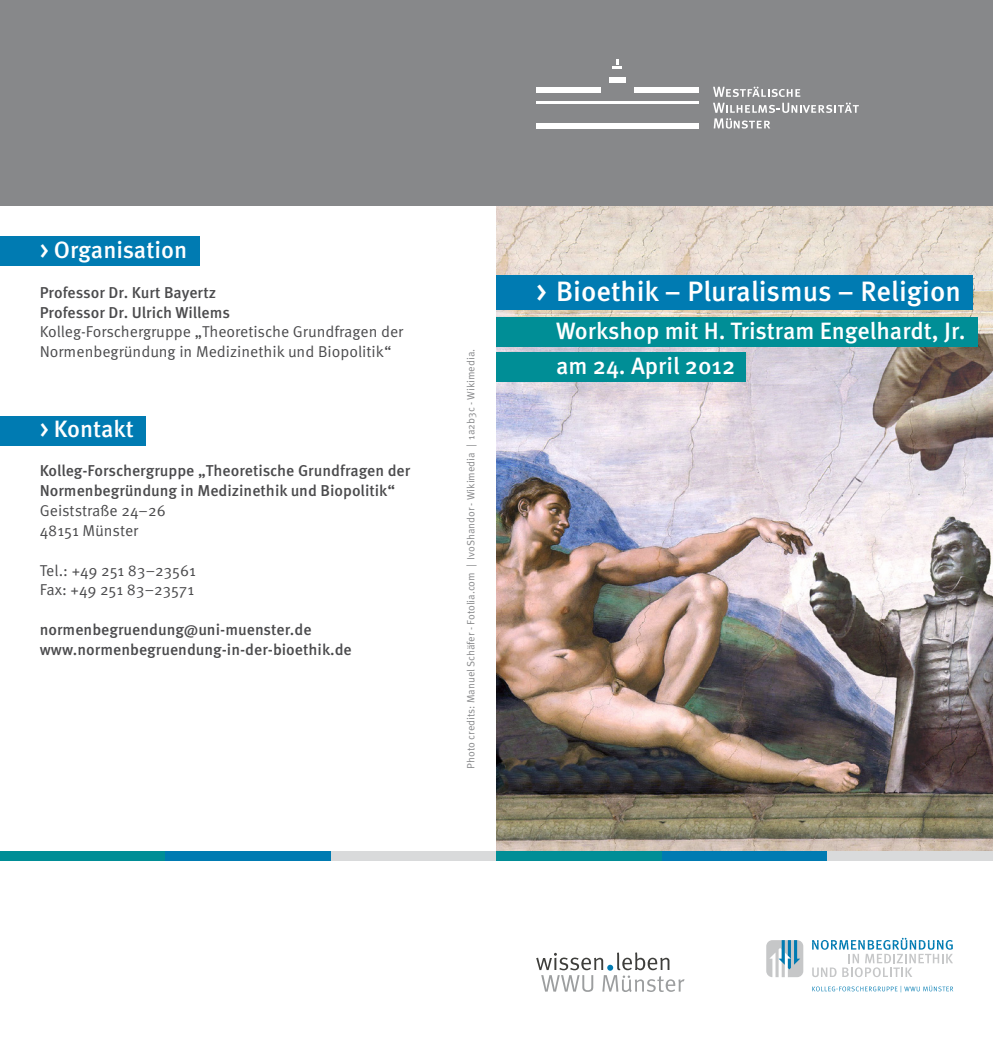
<style>
.page{position:relative;width:993px;height:1042px;background:#fff}
.page>*{position:absolute;margin:0;border:0;box-sizing:border-box;transform-origin:0 0}
.t1{font:500 28px "Meta OT";color:#fff}
.t2{font:500 23.62px/35px "Meta OT";color:#fff}
.t3{font:500 15.75px/19.8px "Meta OT";color:#4b4b4d}
.t4{font:15.75px/19.8px "Meta OT";color:#4b4b4d}
.t5{font:10.5px "Meta OT";color:#87888a}
</style>
<div class="page">
<img style="left:496px;top:206px;width:496px;height:644px">
<div style="left:496px;top:276px;width:476px;height:34px;background:#007bb2"></div>
<div style="left:496px;top:317px;width:481px;height:29px;background:#008e96"></div>
<div style="left:0;top:236px;width:199px;height:30px;background:#007bb2"></div>
<div style="left:0;top:416px;width:145px;height:29px;background:#007bb2"></div>
<div style="left:496px;top:352px;width:249px;height:30px;background:#008e96"></div>
<div style="left:0;top:0;width:992px;height:206px;background:#87888a"></div>
<div style="left:0;top:850px;width:165px;height:10px;background:#008e96"></div>
<div style="left:165px;top:850px;width:165px;height:10px;background:#007bb2"></div>
<div style="left:330px;top:850px;width:166px;height:10px;background:#d9dadb"></div>
<div style="left:496px;top:850px;width:165px;height:10px;background:#008e96"></div>
<div style="left:661px;top:850px;width:165px;height:10px;background:#007bb2"></div>
<div style="left:826px;top:850px;width:166px;height:10px;background:#d9dadb"></div>
<div style="left:633px;top:87px;width:65px;height:5px;background:#fff"></div>
<svg style="left:713px;top:103px;width:145px;height:26px"></svg>
<svg style="left:713px;top:87px;width:87px;height:10px"></svg>
<div style="left:536px;top:87px;width:64px;height:5px;background:#fff"></div>
<div style="left:536px;top:123px;width:162px;height:5px;background:#fff"></div>
<div style="left:608px;top:77px;width:17px;height:5px;background:#fff"></div>
<hr style="left:536px;top:102px;width:162px;height:2px;background:#fff">
<svg style="left:612px;top:59px;width:10px;height:10px"></svg>
<svg style="left:536px;top:952px;width:148px;height:40px"></svg>
<svg style="left:766px;top:940px;width:37px;height:37px"></svg>
<svg style="left:812px;top:985px;width:140px;height:7px"></svg>
<svg style="left:812px;top:938px;width:140px;height:39px"></svg>
<h2 class="t2" style="left:40px;top:233px;width:149px">&gt; Organisation</h2>
<p class="t3" style="left:40px;top:283px;width:192px">Professor Dr. Kurt Bayertz<br>Professor Dr. Ulrich Willems</p>
<p class="t4" style="left:40px;top:322px;width:365px">Kolleg-Forschergruppe „Theoretische Grundfragen der<br>Normenbegründung in Medizinethik und Biopolitik“</p>
<h2 class="t2" style="left:40px;top:411px;width:96px">&gt; Kontakt</h2>
<p class="t3" style="left:40px;top:461px;width:372px">Kolleg-Forschergruppe „Theoretische Grundfragen der<br>Normenbegründung in Medizinethik und Biopolitik“</p>
<p class="t4" style="left:40px;top:501px;width:127px">Geiststraße 24–26<br>48151 Münster</p>
<p class="t4" style="left:40px;top:560px;width:158px">Tel.: +49 251 83–23561<br>Fax: +49 251 83–23571</p>
<p class="t3" style="left:40px;top:620px;width:313px">normenbegruendung@uni-muenster.de www.normenbegruendung-in-der-bioethik.de</p>
<p class="t5" style="left:464px;top:768px;width:421px;rotate:-90deg">Photo credits: Manuel Schäfer - Fotolia.com | IvoShandor - Wikimedia | 1a2b3c - Wikimedia.</p>
<h1 class="t1" style="left:536px;top:274px;width:426px">&gt; Bioethik – Pluralismus – Religion</h1>
<h2 class="t2" style="left:556px;top:313px;width:411px">Workshop mit H. Tristram Engelhardt, Jr. am 24. April 2012</h2>
</div>
